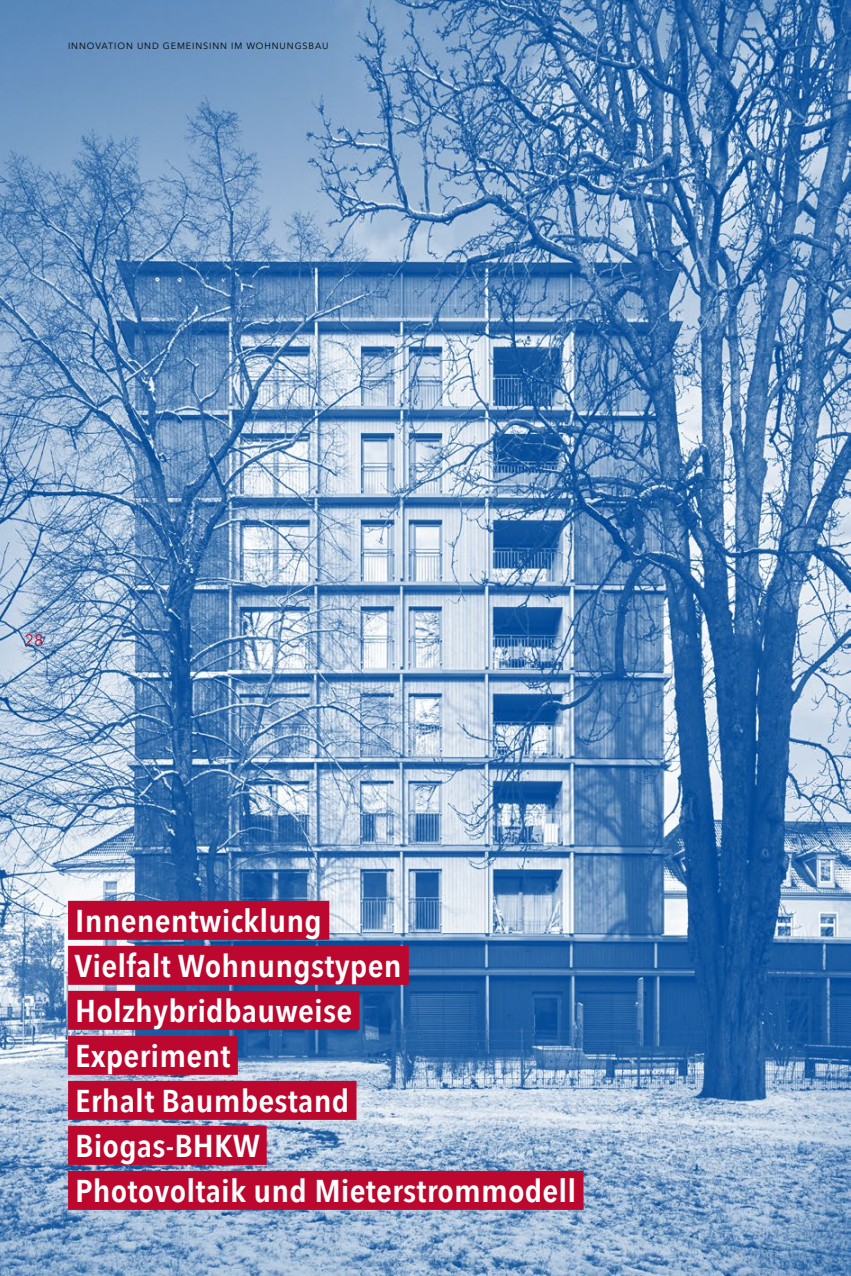
<style>
.page{position:relative;width:851px;height:1276px;background:#fff}
.page>*{position:absolute;margin:0;border:0;box-sizing:border-box;transform-origin:0 0}
.Rotes_Zitat{font:600 31.5px "Avenir Next Condensed";letter-spacing:.005em;color:#fff;scale:1.12 1}
.t1{font:16.5px "Avenir Next LT Pro";color:#bc082f}
.t2{font:9px "Avenir Next LT Pro";letter-spacing:.1em;color:#000}
</style>
<div class="page">
<img style="left:0;top:0;width:850px;height:1276px">
<div style="left:68px;top:901px;width:261px;height:39px;background:#bc082f"></div>
<div style="left:68px;top:946px;width:341px;height:39px;background:#bc082f"></div>
<div style="left:68px;top:991px;width:291px;height:39px;background:#bc082f"></div>
<div style="left:68px;top:1036px;width:170px;height:39px;background:#bc082f"></div>
<div style="left:68px;top:1081px;width:288px;height:39px;background:#bc082f"></div>
<div style="left:68px;top:1126px;width:199px;height:39px;background:#bc082f"></div>
<div style="left:68px;top:1171px;width:515px;height:39px;background:#bc082f"></div>
<p class="t2" style="left:68px;top:41px;width:262px">INNOVATION UND GEMEINSINN IM WOHNUNGSBAU</p>
<p class="t1" style="left:24px;top:630px;width:21px">28</p>
<p class="Rotes_Zitat" style="left:75px;top:894px;width:222px">Innenentwicklung</p>
<p class="Rotes_Zitat" style="left:74px;top:939px;width:293px">Vielfalt Wohnungstypen</p>
<p class="Rotes_Zitat" style="left:75px;top:984px;width:249px">Holzhybridbauweise</p>
<p class="Rotes_Zitat" style="left:75px;top:1029px;width:140px">Experiment</p>
<p class="Rotes_Zitat" style="left:75px;top:1074px;width:246px">Erhalt Baumbestand</p>
<p class="Rotes_Zitat" style="left:75px;top:1119px;width:166px">Biogas-BHKW</p>
<p class="Rotes_Zitat" style="left:75px;top:1164px;width:449px">Photovoltaik und Mieterstrommodell</p>
</div>
